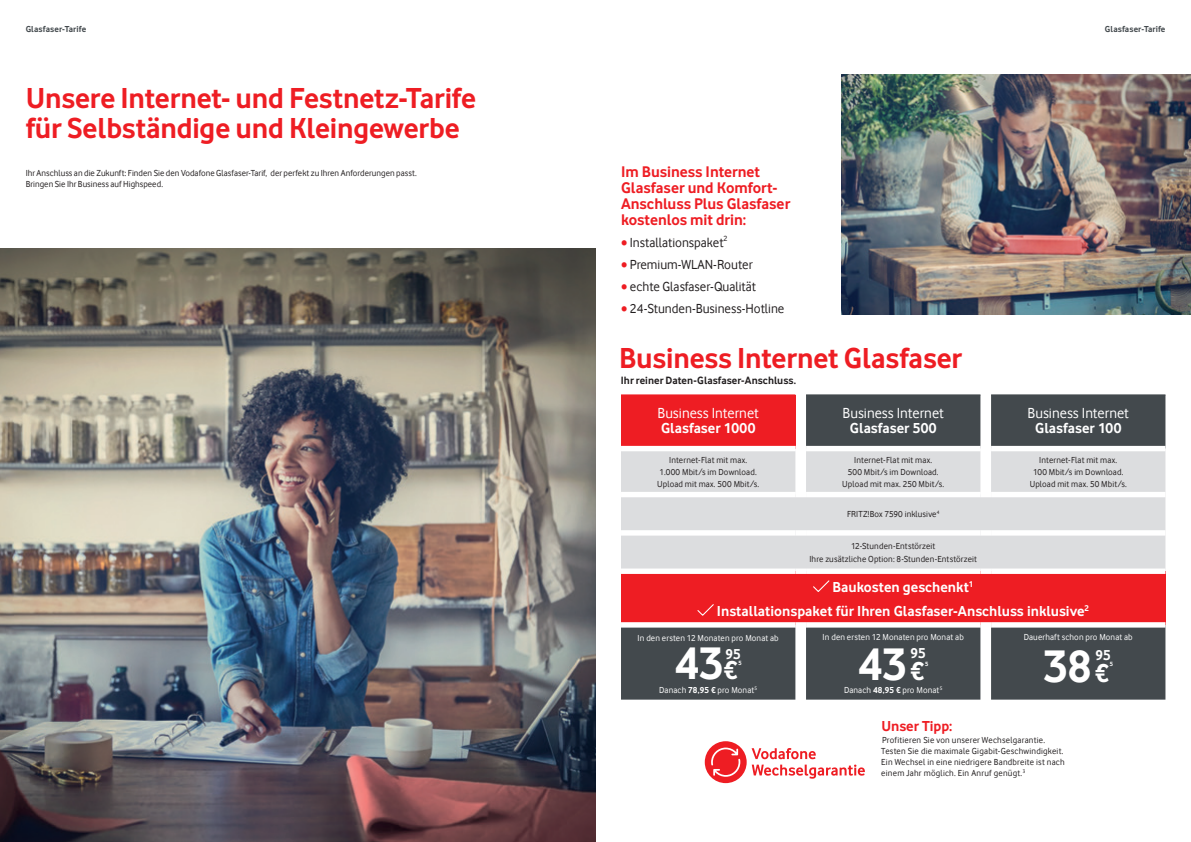
<style>
.page{position:relative;width:1191px;height:842px;background:#fff}
.page>*{position:absolute;margin:0;border:0;box-sizing:border-box;transform-origin:0 0}
.t1{font:700 47.3px "Vodafone Rg";color:#fff}
.t2{font:700 30px/30px "Vodafone Rg";letter-spacing:-.005em;color:#ee1d23}
.t3{font:700 16px/16px "Vodafone Rg";letter-spacing:-.005em;color:#ee1d23}
.t4{font:700 15px/23.8px "Vodafone Rg";color:#fff;text-align:center}
.t5{font:15px "Vodafone Rg";color:#fff}
.t6{font:700 15px "Vodafone Rg";color:#ee1d23}
.t7{font:700 14.9px "Vodafone Rg";color:#fff}
.t8{font:13.5px "Vodafone Rg";color:#231f20}
.t9{font:700 11px "Vodafone Rg";color:#231f20}
.t10{font:9px/12px "Vodafone Rg";letter-spacing:.015em;color:#231f20;text-align:center}
.t11{font:9px "Vodafone Rg";letter-spacing:.015em;color:#fff}
.t12{font:700 9px "Vodafone Rg";letter-spacing:.01em;color:#43494d}
.t13{font:700 6.3px "Vodafone Rg";color:#fff}
.s1{color:#ee1d23}
.s2{font-size:27px}
.s3{font-weight:700}
</style>
<div class="page">
<div style="left:621px;top:395px;width:174px;height:54px;background:#ee1d23"></div>
<div style="left:806px;top:395px;width:359px;height:51px;background:#43494d"></div>
<div style="left:621px;top:451px;width:544px;height:117px;background:#dcdddf"></div>
<div style="left:621px;top:571px;width:544px;height:54px;background:#ee1d23"></div>
<div style="left:621px;top:628px;width:544px;height:72px;background:#43494d"></div>
<hr style="left:806px;top:395px;width:174px;height:1px;background:#43494d">
<hr style="left:991px;top:395px;width:174px;height:1px;background:#43494d">
<div style="left:621px;top:492px;width:174px;height:5px;background:#fff"></div>
<div style="left:795px;top:492px;width:11px;height:5px;background:#fff"></div>
<div style="left:806px;top:492px;width:174px;height:5px;background:#fff"></div>
<div style="left:980px;top:492px;width:11px;height:5px;background:#fff"></div>
<div style="left:991px;top:492px;width:174px;height:5px;background:#fff"></div>
<div style="left:621px;top:530px;width:174px;height:6px;background:#fff"></div>
<div style="left:795px;top:530px;width:11px;height:6px;background:#fff"></div>
<div style="left:806px;top:530px;width:174px;height:6px;background:#fff"></div>
<div style="left:980px;top:530px;width:11px;height:6px;background:#fff"></div>
<div style="left:991px;top:530px;width:174px;height:6px;background:#fff"></div>
<div style="left:621px;top:446px;width:174px;height:5px;background:#fff"></div>
<div style="left:621px;top:568px;width:174px;height:6px;background:#fff"></div>
<div style="left:795px;top:568px;width:11px;height:6px;background:#fff"></div>
<div style="left:806px;top:568px;width:174px;height:6px;background:#fff"></div>
<div style="left:980px;top:568px;width:11px;height:6px;background:#fff"></div>
<div style="left:991px;top:568px;width:174px;height:6px;background:#fff"></div>
<div style="left:621px;top:622px;width:174px;height:6px;background:#fff"></div>
<div style="left:795px;top:622px;width:11px;height:6px;background:#fff"></div>
<div style="left:806px;top:622px;width:174px;height:6px;background:#fff"></div>
<div style="left:980px;top:622px;width:11px;height:6px;background:#fff"></div>
<div style="left:991px;top:622px;width:174px;height:6px;background:#fff"></div>
<svg style="left:813px;top:580px;width:17px;height:12px"></svg>
<svg style="left:697px;top:604px;width:17px;height:12px"></svg>
<div style="left:705px;top:741px;width:41px;height:42px;background:#ee1d23;border-radius:50%"></div>
<svg style="left:711px;top:747px;width:29px;height:30px"></svg>
<svg style="left:751px;top:748px;width:64px;height:11px"></svg>
<svg style="left:751px;top:765px;width:114px;height:14px"></svg>
<img style="left:0;top:249px;width:595px;height:593px">
<img style="left:841px;top:74px;width:350px;height:240px">
<p class="t12" style="left:26px;top:24px;width:62px">Glasfaser-Tarife</p>
<h2 class="t2" style="left:26px;top:83px;width:452px">Unsere Internet- und Festnetz-Tarife für Selbständige und Kleingewerbe</h2>
<p class="t10" style="left:26px;top:167px;width:392px;line-height:11px;text-align:left">Ihr Anschluss an die Zukunft: Finden Sie den Vodafone Glasfaser-Tarif, der perfekt zu Ihren Anforderungen passt.<br>Bringen Sie Ihr Business auf Highspeed.</p>
<h3 class="t3" style="left:621px;top:163px;width:171px">Im Business Internet<br>Glasfaser und Komfort-<br>Anschluss Plus Glasfaser kostenlos mit drin:</h3>
<h3 class="t8" style="left:621px;top:235px;width:108px"><span class="s1">•</span> Installationspaket<sup>2</sup></h3>
<h3 class="t8" style="left:621px;top:257px;width:133px"><span class="s1">•</span> Premium-WLAN-Router</h3>
<h3 class="t8" style="left:621px;top:279px;width:136px"><span class="s1">•</span> echte Glasfaser-Qualität</h3>
<h3 class="t8" style="left:621px;top:301px;width:165px"><span class="s1">•</span> 24-Stunden-Business-Hotline</h3>
<h2 class="t2" style="left:619px;top:343px;width:345px">Business Internet Glasfaser</h2>
<p class="t9" style="left:621px;top:374px;width:177px">Ihr reiner Daten-Glasfaser-Anschluss.</p>
<h3 class="t5" style="left:657px;top:405px;width:103px">Business Internet</h3>
<h3 class="t4" style="left:661px;top:416px;width:96px">Glasfaser 1000</h3>
<h3 class="t5" style="left:842px;top:405px;width:103px">Business Internet</h3>
<h3 class="t4" style="left:850px;top:416px;width:88px">Glasfaser 500</h3>
<p class="t12" style="left:1105px;top:24px;width:62px">Glasfaser-Tarife</p>
<h3 class="t5" style="left:1027px;top:405px;width:103px">Business Internet</h3>
<h3 class="t4" style="left:1035px;top:416px;width:88px">Glasfaser 100</h3>
<p class="t10" style="left:657px;top:454px;width:104px">Internet-Flat mit max.<br>1.000 Mbit/s im Download.<br>Upload mit max. 500 Mbit/s.</p>
<p class="t10" style="left:842px;top:454px;width:103px">Internet-Flat mit max.<br>500 Mbit/s im Download.<br>Upload mit max. 250 Mbit/s.</p>
<p class="t10" style="left:1029px;top:454px;width:99px">Internet-Flat mit max.<br>100 Mbit/s im Download.<br>Upload mit max. 50 Mbit/s.</p>
<p class="t10" style="left:847px;top:508px;width:94px">FRITZ!Box 7590 inklusive<sup>4</sup></p>
<p class="t10" style="left:809px;top:539px;width:169px;line-height:12.9px">12-Stunden-Entstörzeit<br>Ihre zusätzliche Option: 8-Stunden-Entstörzeit</p>
<h3 class="t4" style="left:717px;top:575px;width:373px">Baukosten geschenkt<sup>1<br></sup>Installationspaket für Ihren Glasfaser-Anschluss inklusive<sup>2</sup></h3>
<p class="t11" style="left:637px;top:633px;width:143px">In den ersten 12 Monaten pro Monat ab</p>
<h3 class="t7" style="left:725px;top:645px;width:17px">95</h3>
<p class="t11" style="left:1023px;top:632px;width:110px">Dauerhaft schon pro Monat ab</p>
<h3 class="t7" style="left:1095px;top:647px;width:17px">95</h3>
<p class="t11" style="left:822px;top:632px;width:143px">In den ersten 12 Monaten pro Monat ab</p>
<h3 class="t7" style="left:910px;top:645px;width:17px">95</h3>
<h1 class="t1" style="left:675px;top:636px;width:64px">43<span class="s2">€</span></h1>
<h1 class="t1" style="left:858px;top:637px;width:67px">43<span class="s2">€</span></h1>
<h1 class="t1" style="left:1043px;top:639px;width:67px">38<span class="s2">€</span></h1>
<p class="t13" style="left:1110px;top:660px;width:5px">5</p>
<p class="t13" style="left:738px;top:660px;width:5px">5</p>
<p class="t11" style="left:659px;top:685px;width:100px">Danach <span class="s3">78,95 €</span> pro Monat<sup>5</sup></p>
<p class="t13" style="left:925px;top:660px;width:5px">5</p>
<p class="t11" style="left:844px;top:685px;width:100px">Danach <span class="s3">48,95 €</span> pro Monat<sup>5</sup></p>
<h3 class="t6" style="left:881px;top:717px;width:72px">Unser Tipp:</h3>
<p class="t10" style="left:881px;top:734px;width:185px;line-height:11px;text-align:left">Profitieren Sie von unserer Wechselgarantie.<br>Testen Sie die maximale Gigabit-Geschwindigkeit.<br>Ein Wechsel in eine niedrigere Bandbreite ist nach einem Jahr möglich. Ein Anruf genügt.<sup>3</sup></p>
</div>
